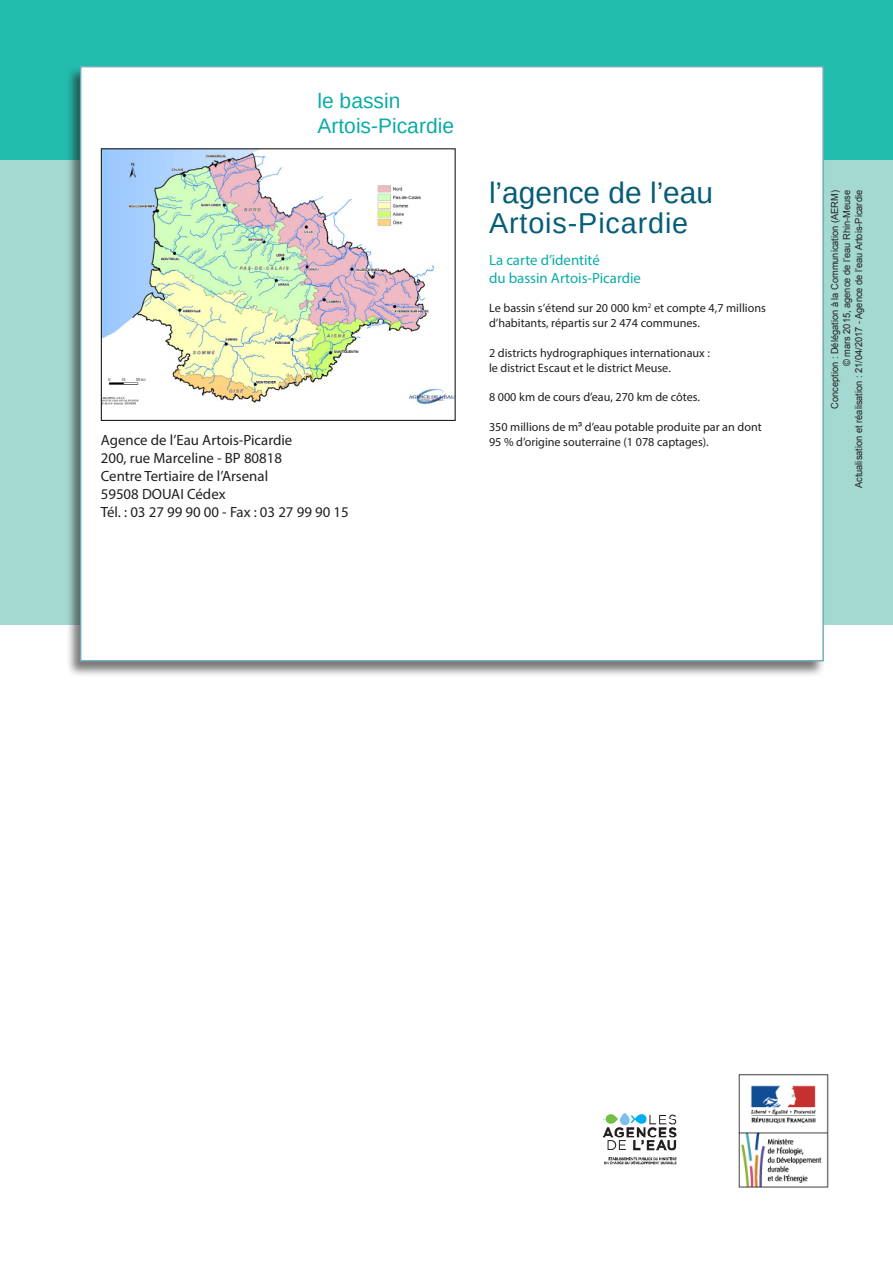
<style>
.page{position:relative;width:893px;height:1263px;background:#fff}
.page>*{position:absolute;margin:0;border:0;box-sizing:border-box;transform-origin:0 0}
.t1{font:29.85px "Liberation Sans";color:#065d77}
.t2{font:28.8px "Liberation Sans";letter-spacing:.03em;color:#065d77}
.t3{font:21px "Liberation Sans";color:#0baba7}
.t4{font:14.85px "Myriad Pro";color:#231f20}
.t5{font:14.85px "Myriad Pro";color:#0baba7}
.t6{font:12.15px/14.9px "Myriad Pro";color:#231f20}
.t7{font:9.75px "Arial";color:#231f20;scale:.95 1}
.s1{font-family:"Arial"}
</style>
<div class="page">
<div style="left:0;top:0;width:893px;height:624px;background:#a4d9d2"></div>
<div style="left:0;top:0;width:893px;height:159px;background:#22bcac"></div>
<div style="left:66px;top:66px;width:759px;height:612px;background:#231f20;opacity:.6"></div>
<div style="left:80px;top:66px;width:744px;height:595px;background:#fff;border:2px solid #73adbb"></div>
<img style="left:738px;top:1074px;width:91px;height:114px">
<img style="left:602px;top:1112px;width:75px;height:53px">
<img style="left:103px;top:150px;width:351px;height:254px">
<div style="left:101px;top:148px;width:355px;height:273px;border:1px solid #231f20"></div>
<div style="left:324px;top:150px;width:122px;height:24px;background:#fff"></div>
<p class="t3" style="left:317px;top:88px;width:84px">le bassin</p>
<p class="t3" style="left:317px;top:113px;width:138px">Artois-Picardie</p>
<p class="t1" style="left:489px;top:174px;width:226px">l’agence de l’eau</p>
<p class="t2" style="left:489px;top:205px;width:201px">Artois-Picardie</p>
<p class="t5" style="left:489px;top:251px;width:112px">La carte d’identité</p>
<p class="t5" style="left:489px;top:268px;width:154px">du bassin Artois-Picardie</p>
<p class="t6" style="left:489px;top:301px;width:278px">Le bassin s’étend sur 20 000 km<sup>2</sup> et compte 4,7 millions d’habitants, répartis sur 2 474 communes.</p>
<p class="t6" style="left:489px;top:345px;width:222px">2 districts hydrographiques internationaux :</p>
<p class="t6" style="left:489px;top:360px;width:183px">le district Escaut et le district Meuse.</p>
<p class="t6" style="left:489px;top:390px;width:213px">8 000 km de cours d’eau, 270 km de côtes.</p>
<p class="t6" style="left:489px;top:419px;width:274px">350 millions de m<span class="s1">³</span> d’eau potable produite par an dont</p>
<p class="t4" style="left:101px;top:431px;width:193px">Agence de l’Eau Artois-Picardie</p>
<p class="t6" style="left:489px;top:434px;width:221px">95 % d’origine souterraine (1 078 captages).</p>
<p class="t4" style="left:101px;top:449px;width:183px">200, rue Marceline - BP 80818</p>
<p class="t4" style="left:101px;top:467px;width:169px">Centre Tertiaire de l’Arsenal</p>
<p class="t4" style="left:101px;top:485px;width:126px">59508 DOUAI Cédex</p>
<p class="t4" style="left:101px;top:502px;width:249px">Tél. : 03 27 99 90 00 - Fax : 03 27 99 90 15</p>
<p class="t7" style="left:828px;top:409px;width:232px;rotate:-90deg">Conception : Délégation à la Communication (AERM)</p>
<p class="t7" style="left:840px;top:366px;width:187px;rotate:-90deg">© mars 2015, agence de l’eau Rhin-Meuse</p>
<p class="t7" style="left:852px;top:488px;width:315px;rotate:-90deg">Actualisation et réalisation : 21/04/2017 - Agence de l’eau Artois-Picardie</p>
</div>
